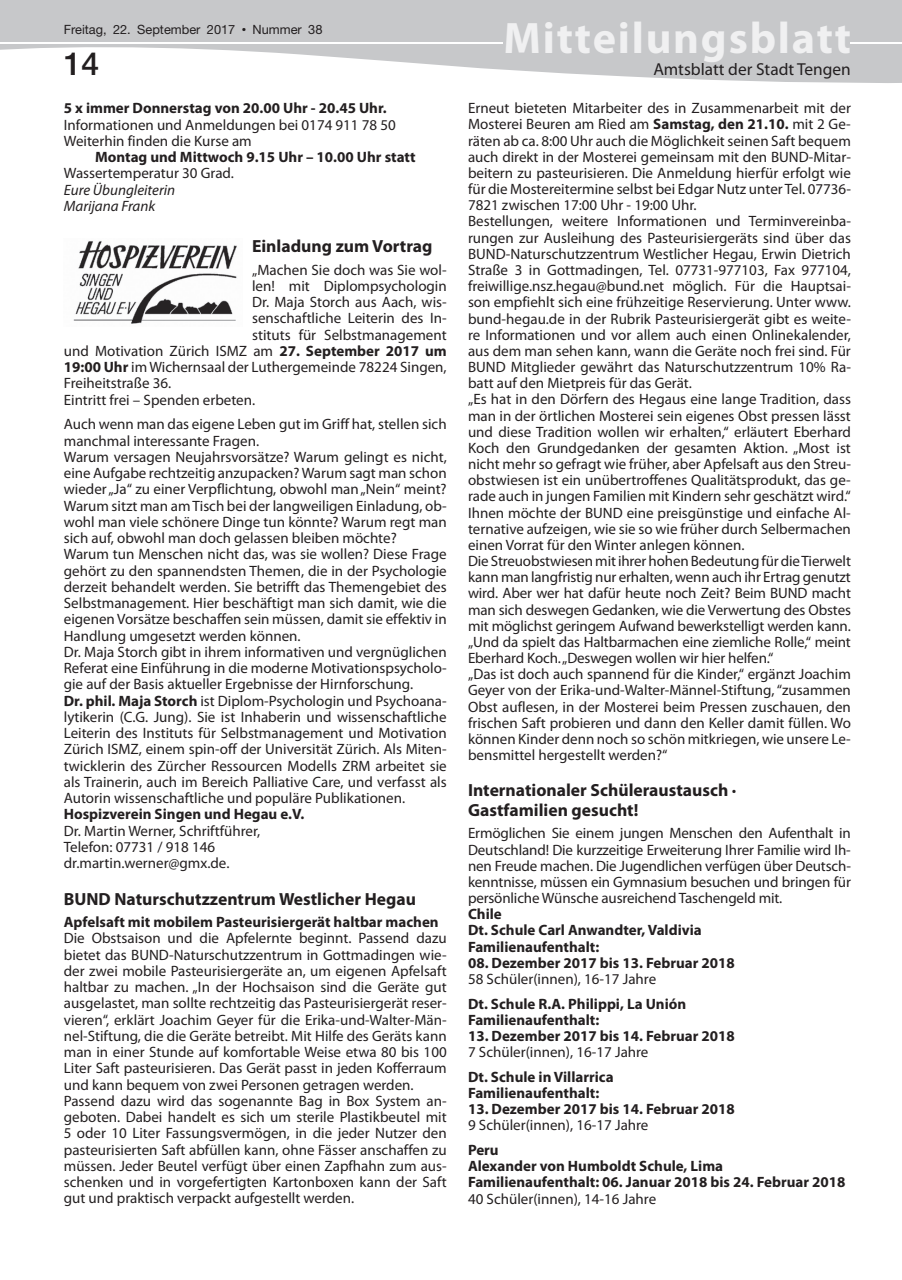
<style>
.page{position:relative;width:902px;height:1280px;background:#fff}
.page>*{position:absolute;margin:0;border:0;box-sizing:border-box;transform-origin:0 0}
.t1{font:700 44.25px "Myriad Pro";letter-spacing:.04em;color:#f0f0f1}
.t2{font:500 31.95px "Helvetica Neue";color:#231f20}
.t3{font:700 17.55px/19.4px "Myriad Pro";color:#231f20}
.t4{font:17.4px "Myriad Pro";color:#231f20}
.t5{font:15px/16.2px "Myriad Pro";color:#231f20}
.t6{font:700 15px/16.2px "Myriad Pro";color:#231f20}
.t7{font:italic 15px/16.2px "Myriad Pro";color:#231f20}
.t8{font:12.75px "Helvetica Neue";color:#231f20}
.s1{font-family:"M Twentieth Century";font-weight:500}
.s2{font-size:12.9px}
.s3{font-weight:700}
</style>
<div class="page">
<svg style="left:0;top:0;width:901px;height:83px;fill:#c7c8ca"></svg>
<div style="left:505px;top:22px;width:344px;height:40px;background:#c7c8ca"></div>
<hr style="left:0;top:42px;width:502px;height:1px;background:#fff">
<hr style="left:850px;top:42px;width:51px;height:1px;background:#fff">
<img style="left:73px;top:241px;width:164px;height:83px">
<p class="t8" style="left:64px;top:22px;width:260px">Freitag, 22. September 2017 <span class="s1">•</span> Nummer <span class="s2">38</span></p>
<h1 class="t1" style="left:503px;top:9px;width:349px">Mitteilungsblatt</h1>
<h2 class="t2" style="left:64px;top:45px;width:37px">14</h2>
<p class="t4" style="left:653px;top:59px;width:199px">Amtsblatt der Stadt Tengen</p>
<p class="t6" style="left:64px;top:100px;width:324px">5 x immer Donnerstag von 20.00 Uhr - 20.45 Uhr.</p>
<p class="t5" style="left:64px;top:116px;width:333px">Informationen und Anmeldungen bei 0174 911 78 50<br>Weiterhin finden die Kurse am</p>
<p class="t6" style="left:95px;top:148px;width:322px">Montag und Mittwoch 9.15 Uhr – 10.00 Uhr statt</p>
<p class="t5" style="left:64px;top:165px;width:172px">Wassertemperatur 30 Grad.</p>
<p class="t7" style="left:64px;top:181px;width:113px">Eure Übungleiterin<br>Marijana Frank</p>
<p class="t3" style="left:252px;top:236px;width:182px">Einladung zum Vortrag</p>
<p class="t5" style="left:252px;top:261px;width:196px">„Machen Sie doch was Sie wol-</p>
<p class="t5" style="left:252px;top:278px;width:196px">len! mit Diplompsychologin</p>
<p class="t5" style="left:252px;top:294px;width:196px">Dr. Maja Storch aus Aach, wis-</p>
<p class="t5" style="left:252px;top:310px;width:196px">senschaftliche Leiterin des In-</p>
<p class="t5" style="left:252px;top:326px;width:196px">stituts für Selbstmanagement</p>
<p class="t5" style="left:64px;top:343px;width:384px">und Motivation Zürich ISMZ am <span class="s3">27. September 2017 um</span></p>
<p class="t5" style="left:64px;top:359px;width:384px"><span class="s3">19:00 Uhr</span> im Wichernsaal der Luthergemeinde 78224 Singen,</p>
<p class="t5" style="left:64px;top:375px;width:109px">Freiheitstraße 36.</p>
<p class="t5" style="left:64px;top:391px;width:193px">Eintritt frei – Spenden erbeten.</p>
<p class="t5" style="left:64px;top:416px;width:384px">Auch wenn man das eigene Leben gut im Griff hat, stellen sich manchmal interessante Fragen.<br>Warum versagen Neujahrsvorsätze? Warum gelingt es nicht, eine Aufgabe rechtzeitig anzupacken? Warum sagt man schon wieder „Ja“ zu einer Verpflichtung, obwohl man „Nein“ meint?<br>Warum sitzt man am Tisch bei der langweiligen Einladung, ob&shy;wohl man viele schönere Dinge tun könnte? Warum regt man sich auf, obwohl man doch gelassen bleiben möchte?<br>Warum tun Menschen nicht das, was sie wollen? Diese Frage gehört zu den spannendsten Themen, die in der Psychologie derzeit behandelt werden. Sie betrifft das Themengebiet des Selbstmanagement. Hier beschäftigt man sich damit, wie die eigenen Vorsätze beschaffen sein müssen, damit sie effektiv in Handlung umgesetzt werden können.<br>Dr. Maja Storch gibt in ihrem informativen und vergnüglichen Referat eine Einführung in die moderne Motivationspsycholo&shy;gie auf der Basis aktueller Ergebnisse der Hirnforschung.<br><span class="s3">Dr. phil. Maja Storch</span> ist Diplom-Psychologin und Psychoana&shy;lytikerin (C.G. Jung). Sie ist Inhaberin und wissenschaftliche Leiterin des Instituts für Selbstmanagement und Motivation Zürich ISMZ, einem spin-off der Universität Zürich. Als Miten&shy;twicklerin des Zürcher Ressourcen Modells ZRM arbeitet sie als Trainerin, auch im Bereich Palliative Care, und verfasst als Autorin wissenschaftliche und populäre Publikationen.</p>
<p class="t6" style="left:64px;top:806px;width:242px">Hospizverein Singen und Hegau e.V.</p>
<p class="t5" style="left:64px;top:822px;width:198px">Dr. Martin Werner, Schriftführer,<br>Telefon: 07731 / 918 146 dr.martin.werner@gmx.de.</p>
<p class="t3" style="left:64px;top:888px;width:353px">BUND Naturschutzzentrum Westlicher Hegau</p>
<p class="t6" style="left:64px;top:913px;width:376px">Apfelsaft mit mobilem Pasteurisiergerät haltbar machen</p>
<p class="t5" style="left:64px;top:930px;width:384px">Die Obstsaison und die Apfelernte beginnt. Passend dazu bietet das BUND-Naturschutzzentrum in Gottmadingen wie&shy;der zwei mobile Pasteurisiergeräte an, um eigenen Apfelsaft haltbar zu machen. „In der Hochsaison sind die Geräte gut ausgelastet, man sollte rechtzeitig das Pasteurisiergerät reser&shy;vieren“, erklärt Joachim Geyer für die Erika-und-Walter-Män&shy;nel-Stiftung, die die Geräte betreibt. Mit Hilfe des Geräts kann man in einer Stunde auf komfortable Weise etwa 80 bis 100<br>Liter Saft pasteurisieren. Das Gerät passt in jeden Kofferraum und kann bequem von zwei Personen getragen werden.<br>Passend dazu wird das sogenannte Bag in Box System an&shy;geboten. Dabei handelt es sich um sterile Plastikbeutel mit 5 oder 10 Liter Fassungsvermögen, in die jeder Nutzer den pasteurisierten Saft abfüllen kann, ohne Fässer anschaffen zu müssen. Jeder Beutel verfügt über einen Zapfhahn zum aus&shy;schenken und in vorgefertigten Kartonboxen kann der Saft gut und praktisch verpackt aufgestellt werden.</p>
<p class="t5" style="left:468px;top:100px;width:384px">Erneut bieteten Mitarbeiter des in Zusammenarbeit mit der Mosterei Beuren am Ried am <span class="s3">Samstag, den 21.10.</span> mit 2 Ge&shy;räten ab ca. 8:00 Uhr auch die Möglichkeit seinen Saft bequem auch direkt in der Mosterei gemeinsam mit den BUND-Mitar&shy;beitern zu pasteurisieren. Die Anmeldung hierfür erfolgt wie für die Mostereitermine selbst bei Edgar Nutz unter Tel. 07736- 7821 zwischen 17:00 Uhr - 19:00 Uhr.<br>Bestellungen, weitere Informationen und Terminvereinba&shy;rungen zur Ausleihung des Pasteurisiergeräts sind über das BUND-Naturschutzzentrum Westlicher Hegau, Erwin Dietrich Straße 3 in Gottmadingen, Tel. 07731-977103, Fax 977104, freiwillige.nsz.hegau@bund.net möglich. Für die Hauptsai&shy;son empfiehlt sich eine frühzeitige Reservierung. Unter www. bund-hegau.de in der Rubrik Pasteurisiergerät gibt es weite&shy;re Informationen und vor allem auch einen Onlinekalender, aus dem man sehen kann, wann die Geräte noch frei sind. Für BUND Mitglieder gewährt das Naturschutzzentrum 10% Ra&shy;batt auf den Mietpreis für das Gerät.<br>„Es hat in den Dörfern des Hegaus eine lange Tradition, dass man in der örtlichen Mosterei sein eigenes Obst pressen lässt und diese Tradition wollen wir erhalten,“ erläutert Eberhard Koch den Grundgedanken der gesamten Aktion. „Most ist nicht mehr so gefragt wie früher, aber Apfelsaft aus den Streu&shy;obstwiesen ist ein unübertroffenes Qualitätsprodukt, das ge&shy;rade auch in jungen Familien mit Kindern sehr geschätzt wird.“ Ihnen möchte der BUND eine preisgünstige und einfache Al&shy;ternative aufzeigen, wie sie so wie früher durch Selbermachen einen Vorrat für den Winter anlegen können.<br>Die Streuobstwiesen mit ihrer hohen Bedeutung für die Tierwelt kann man langfristig nur erhalten, wenn auch ihr Ertrag genutzt wird. Aber wer hat dafür heute noch Zeit? Beim BUND macht man sich deswegen Gedanken, wie die Verwertung des Obstes mit möglichst geringem Aufwand bewerkstelligt werden kann. „Und da spielt das Haltbarmachen eine ziemliche Rolle,“ meint Eberhard Koch. „Deswegen wollen wir hier helfen.“<br>„Das ist doch auch spannend für die Kinder,“ ergänzt Joachim Geyer von der Erika-und-Walter-Männel-Stiftung, “zusammen Obst auflesen, in der Mosterei beim Pressen zuschauen, den frischen Saft probieren und dann den Keller damit füllen. Wo können Kinder denn noch so schön mitkriegen, wie unsere Le&shy;bensmittel hergestellt werden?“</p>
<p class="t3" style="left:468px;top:780px;width:270px">Internationaler Schüleraustausch ·<br>Gastfamilien gesucht!</p>
<p class="t5" style="left:468px;top:825px;width:384px;text-align:justify">Ermöglichen Sie einem jungen Menschen den Aufenthalt in Deutschland! Die kurzzeitige Erweiterung Ihrer Familie wird Ih&shy;nen Freude machen. Die Jugendlichen verfügen über Deutsch&shy;kenntnisse, müssen ein Gymnasium besuchen und bringen für persönliche Wünsche ausreichend Taschengeld mit.</p>
<p class="t6" style="left:468px;top:905px;width:235px">Chile<br>Dt. Schule Carl Anwandter, Valdivia<br>Familienaufenthalt:</p>
<p class="t6" style="left:468px;top:954px;width:268px">08. Dezember 2017 bis 13. Februar 2018</p>
<p class="t5" style="left:468px;top:970px;width:190px">58 Schüler(innen), 16-17 Jahre</p>
<p class="t6" style="left:468px;top:995px;width:220px">Dt. Schule R.A. Philippi, La Unión<br>Familienaufenthalt:</p>
<p class="t6" style="left:468px;top:1027px;width:268px">13. Dezember 2017 bis 14. Februar 2018</p>
<p class="t5" style="left:468px;top:1044px;width:182px">7 Schüler(innen), 16-17 Jahre</p>
<p class="t6" style="left:468px;top:1068px;width:147px">Dt. Schule in Villarrica<br>Familienaufenthalt:</p>
<p class="t6" style="left:468px;top:1100px;width:268px">13. Dezember 2017 bis 14. Februar 2018</p>
<p class="t5" style="left:468px;top:1117px;width:182px">9 Schüler(innen), 16-17 Jahre</p>
<p class="t6" style="left:468px;top:1141px;width:379px">Peru<br>Alexander von Humboldt Schule, Lima<br>Familienaufenthalt: 06. Januar 2018 bis 24. Februar 2018</p>
<p class="t5" style="left:468px;top:1190px;width:190px">40 Schüler(innen), 14-16 Jahre</p>
</div>
